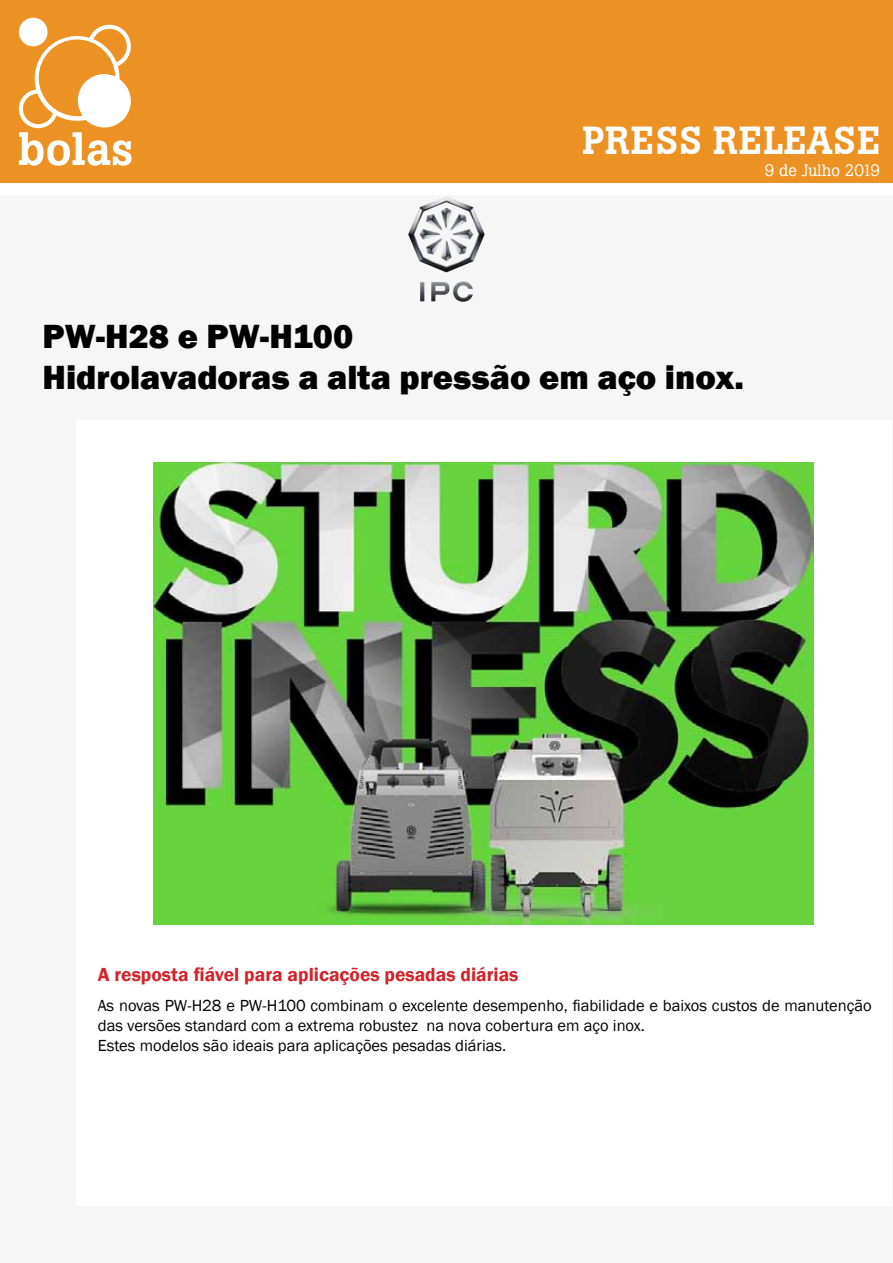
<style>
.page{position:relative;width:893px;height:1263px;background:#fff}
.page>*{position:absolute;margin:0;border:0;box-sizing:border-box;transform-origin:0 0}
.t1{font:500 39px "Boton";letter-spacing:.02em;color:#fff}
.t2{font:800 34.5px/41.4px "Franklin Gothic";color:#000}
.t3{font:600 19.5px "Franklin Gothic";color:#d2232a}
.t4{font:16.5px/19.8px "Franklin Gothic";color:#000}
.t5{font:16.5px "Boton";color:#fff}
</style>
<div class="page">
<div style="left:0;top:0;width:893px;height:183px;background:#ec9123"></div>
<div style="left:0;top:196px;width:893px;height:1067px;background:#f6f6f6"></div>
<div style="left:77px;top:420px;width:815px;height:786px;background:#fff"></div>
<svg style="left:19px;top:18px;width:112px;height:148px"></svg>
<img style="left:413px;top:197px;width:33px;height:25px">
<img style="left:153px;top:462px;width:660px;height:462px">
<h1 class="t1" style="left:582px;top:118px;width:299px">PRESS RELEASE</h1>
<p class="t5" style="left:765px;top:161px;width:117px">9 de Julho 2019</p>
<h2 class="t2" style="left:43px;top:315px;width:703px">PW-H28 e PW-H100<br>Hidrolavadoras a alta pressão em aço inox.</h2>
<p class="t3" style="left:98px;top:962px;width:422px">A resposta fiável para aplicações pesadas diárias</p>
<p class="t4" style="left:98px;top:996px;width:775px">As novas PW-H28 e PW-H100 combinam o excelente desempenho, fiabilidade e baixos custos de manutenção das versões standard com a extrema robustez na nova cobertura em aço inox.<br>Estes modelos são ideais para aplicações pesadas diárias.</p>
</div>
